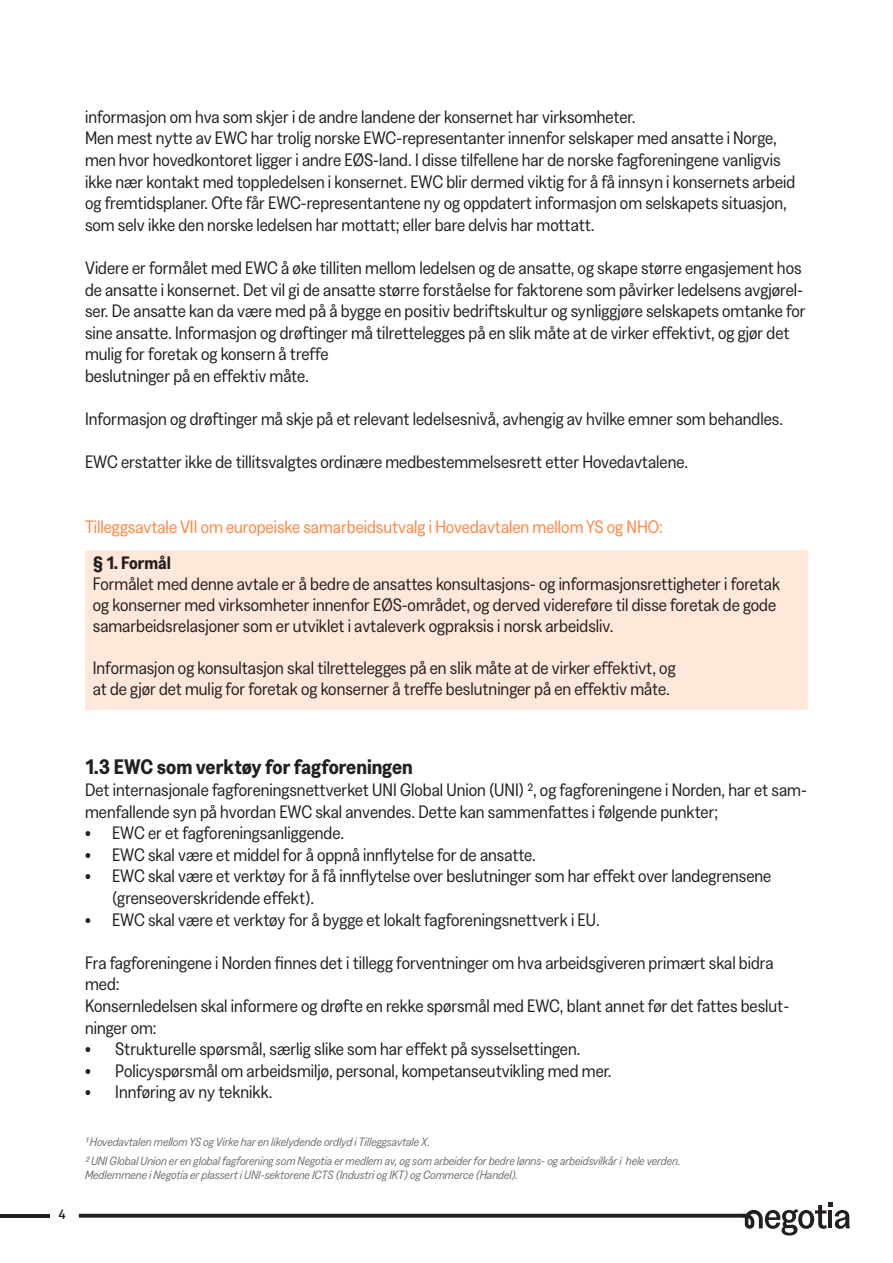
<style>
.page{position:relative;width:893px;height:1263px;background:#fff}
.page>*{position:absolute;margin:0;border:0;box-sizing:border-box;transform-origin:0 0}
.t1{font:700 21px "Greed";color:#231f20}
.t2{font:18px/21.6px "Greed";color:#231f20}
.t3{font:18px "Greed";color:#ff8542}
.t4{font:700 18px "Greed";color:#231f20}
.t5{font:500 13.5px "Greed";color:#231f20}
.t6{font:italic 12px/18.6px "Greed";color:#6d6e71}
</style>
<div class="page">
<div style="left:85px;top:551px;width:723px;height:159px;background:#ffe7d9"></div>
<hr style="left:0;top:1214px;width:50px;height:4px;background:#231f20">
<svg style="left:79px;top:1214px;width:663px;height:4px;background:#353132"></svg>
<svg style="left:742px;top:1202px;width:108px;height:33px"></svg>
<p class="t2" style="left:85px;top:106px;width:712px">informasjon om hva som skjer i de andre landene der konsernet har virksomheter.<br>Men mest nytte av EWC har trolig norske EWC-representanter innenfor selskaper med ansatte i Norge, men hvor hovedkontoret ligger i andre EØS-land. I disse tilfellene har de norske fagforeningene vanligvis ikke nær kontakt med toppledelsen i konsernet. EWC blir dermed viktig for å få innsyn i konsernets arbeid og fremtidsplaner. Ofte får EWC-representantene ny og oppdatert informasjon om selskapets situasjon, som selv ikke den norske ledelsen har mottatt; eller bare delvis har mottatt.</p>
<p class="t2" style="left:85px;top:257px;width:722px">Videre er formålet med EWC å øke tilliten mellom ledelsen og de ansatte, og skape større engasjement hos de ansatte i konsernet. Det vil gi de ansatte større forståelse for faktorene som påvirker ledelsens avgjørel&shy;ser. De ansatte kan da være med på å bygge en positiv bedriftskultur og synliggjøre selskapets omtanke for sine ansatte. Informasjon og drøftinger må tilrettelegges på en slik måte at de virker effektivt, og gjør det mulig for foretak og konsern å treffe<br>beslutninger på en effektiv måte.</p>
<p class="t2" style="left:85px;top:408px;width:700px">Informasjon og drøftinger må skje på et relevant ledelsesnivå, avhengig av hvilke emner som behandles.</p>
<p class="t2" style="left:85px;top:452px;width:605px">EWC erstatter ikke de tillitsvalgtes ordinære medbestemmelsesrett etter Hovedavtalene.</p>
<p class="t3" style="left:85px;top:518px;width:579px">Tilleggsavtale VII om europeiske samarbeidsutvalg i Hovedavtalen mellom YS og NHO:</p>
<p class="t4" style="left:93px;top:555px;width:80px">§ 1. Formål</p>
<p class="t2" style="left:93px;top:574px;width:689px;line-height:21px">Formålet med denne avtale er å bedre de ansattes konsultasjons- og informasjonsrettigheter i foretak og konserner med virksomheter innenfor EØS-området, og derved videreføre til disse foretak de gode samarbeidsrelasjoner som er utviklet i avtaleverk ogpraksis i norsk arbeidsliv.</p>
<p class="t2" style="left:93px;top:658px;width:584px;line-height:21px">Informasjon og konsultasjon skal tilrettelegges på en slik måte at de virker effektivt, og at de gjør det mulig for foretak og konserner å treffe beslutninger på en effektiv måte.</p>
<p class="t5" style="left:58px;top:1208px;width:9px">4</p>
<p class="t1" style="left:85px;top:757px;width:329px">1.3 EWC som verktøy for fagforeningen</p>
<p class="t2" style="left:85px;top:779px;width:723px">Det internasjonale fagforeningsnettverket UNI Global Union (UNI) 2, og fagforeningene i Norden, har et sam&shy;menfallende syn på hvordan EWC skal anvendes. Dette kan sammenfattes i følgende punkter;</p>
<p class="t2" style="left:85px;top:823px;width:261px">• EWC er et fagforeningsanliggende.</p>
<p class="t2" style="left:85px;top:844px;width:452px">• EWC skal være et middel for å oppnå innflytelse for de ansatte.</p>
<p class="t2" style="left:112px;top:866px;width:661px;text-indent:-27px">• EWC skal være et verktøy for å få innflytelse over beslutninger som har effekt over landegrensene (grenseoverskridende effekt).</p>
<p class="t2" style="left:85px;top:909px;width:516px">• EWC skal være et verktøy for å bygge et lokalt fagforeningsnettverk i EU.</p>
<p class="t2" style="left:85px;top:952px;width:706px">Fra fagforeningene i Norden finnes det i tillegg forventninger om hva arbeidsgiveren primært skal bidra med:<br>Konsernledelsen skal informere og drøfte en rekke spørsmål med EWC, blant annet før det fattes beslut&shy;ninger om:</p>
<p class="t2" style="left:85px;top:1039px;width:497px">• Strukturelle spørsmål, særlig slike som har effekt på sysselsettingen.</p>
<p class="t2" style="left:85px;top:1060px;width:528px">• Policyspørsmål om arbeidsmiljø, personal, kompetanseutvikling med mer.</p>
<p class="t2" style="left:85px;top:1082px;width:189px">• Innføring av ny teknikk.</p>
<p class="t6" style="left:85px;top:1133px;width:597px">1 Hovedavtalen mellom YS og Virke har en likelydende ordlyd i Tilleggsavtale X.<br>2 UNI Global Union er en global fagforening som Negotia er medlem av, og som arbeider for bedre lønns- og arbeidsvilkår i hele verden.</p>
<p class="t6" style="left:85px;top:1166px;width:435px">Medlemmene i Negotia er plassert i UNI-sektorene ICTS (Industri og IKT) og Commerce (Handel).</p>
</div>
